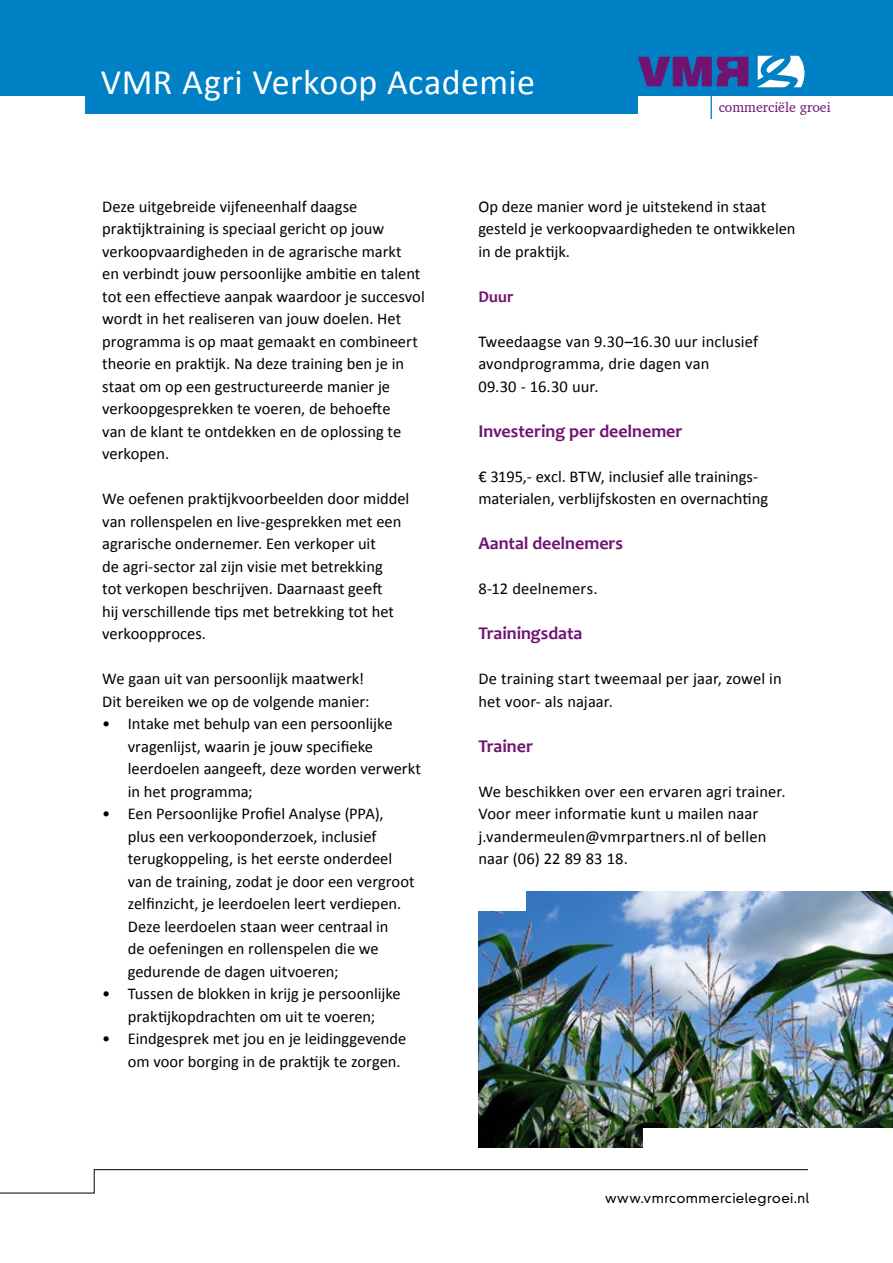
<style>
.page{position:relative;width:893px;height:1263px;background:#fff}
.page>*{position:absolute;margin:0;border:0;box-sizing:border-box;transform-origin:0 0}
.t1{font:36px "Calibri";letter-spacing:.01em;color:#fff}
.t2{font:700 18px "Candara";color:#711471}
.t3{font:16.5px/22.5px "Calibri";color:#000}
.t4{font:700 16.5px "Candara";color:#711471}
.t5{font:13.95px "Charter IT Cby BT";color:#711471}
.t6{font:300 13.5px "DIN Neuzeit Grotesk Std";letter-spacing:.025em;color:#000}
</style>
<div class="page">
<div style="left:0;top:0;width:893px;height:95px;background:#0081c6"></div>
<div style="left:85px;top:45px;width:553px;height:69px;background:#0081c6"></div>
<svg style="left:0;top:1169px;width:808px;height:24px"></svg>
<svg style="left:638px;top:55px;width:167px;height:64px"></svg>
<img style="left:479px;top:891px;width:414px;height:257px">
<div style="left:643px;top:1129px;width:250px;height:28px;background:#fff"></div>
<div style="left:463px;top:888px;width:63px;height:23px;background:#fff"></div>
<h1 class="t1" style="left:101px;top:59px;width:435px">VMR Agri Verkoop Academie</h1>
<p class="t5" style="left:719px;top:98px;width:113px">commerciële groei</p>
<p class="t3" style="left:102px;top:195px;width:324px">Deze uitgebreide vijfeneenhalf daagse praktijktraining is speciaal gericht op jouw verkoopvaardigheden in de agrarische markt<br>en verbindt jouw persoonlijke ambitie en talent tot een effectieve aanpak waardoor je succesvol wordt in het realiseren van jouw doelen. Het programma is op maat gemaakt en combineert theorie en praktijk. Na deze training ben je in staat om op een gestructureerde manier je verkoopgesprekken te voeren, de behoefte<br>van de klant te ontdekken en de oplossing te verkopen.</p>
<p class="t3" style="left:102px;top:487px;width:309px">We oefenen praktijkvoorbeelden door middel van rollenspelen en live-gesprekken met een agrarische ondernemer. Een verkoper uit<br>de agri-sector zal zijn visie met betrekking<br>tot verkopen beschrijven. Daarnaast geeft<br>hij verschillende tips met betrekking tot het verkoopproces.</p>
<p class="t3" style="left:102px;top:667px;width:269px">We gaan uit van persoonlijk maatwerk!<br>Dit bereiken we op de volgende manier:</p>
<p class="t3" style="left:128px;top:712px;width:295px;text-indent:-26px">• Intake met behulp van een persoonlijke vragenlijst, waarin je jouw specifieke leerdoelen aangeeft, deze worden verwerkt in het programma;</p>
<p class="t3" style="left:128px;top:802px;width:288px;text-indent:-26px">• Een Persoonlijke Profiel Analyse (PPA), plus een verkooponderzoek, inclusief terugkoppeling, is het eerste onderdeel van de training, zodat je door een vergroot zelfinzicht, je leerdoelen leert verdiepen.<br>Deze leerdoelen staan weer centraal in<br>de oefeningen en rollenspelen die we gedurende de dagen uitvoeren;</p>
<p class="t3" style="left:102px;top:983px;width:300px;text-align:center">• Tussen de blokken in krijg je persoonlijke praktijkopdrachten om uit te voeren;</p>
<p class="t3" style="left:128px;top:1028px;width:280px;text-indent:-26px">• Eindgesprek met jou en je leidinggevende om voor borging in de praktijk te zorgen.</p>
<p class="t3" style="left:478px;top:195px;width:319px">Op deze manier word je uitstekend in staat gesteld je verkoopvaardigheden te ontwikkelen in de praktijk.</p>
<p class="t4" style="left:478px;top:286px;width:37px">Duur</p>
<p class="t3" style="left:478px;top:330px;width:281px">Tweedaagse van 9.30–16.30 uur inclusief avondprogramma, drie dagen van<br>09.30 - 16.30 uur.</p>
<p class="t2" style="left:478px;top:419px;width:206px">Investering per deelnemer</p>
<p class="t3" style="left:478px;top:465px;width:291px">€ 3195,- excl. BTW, inclusief alle trainings&shy;materialen, verblijfskosten en overnachting</p>
<p class="t2" style="left:478px;top:532px;width:146px">Aantal deelnemers</p>
<p class="t3" style="left:478px;top:577px;width:121px">8-12 deelnemers.</p>
<p class="t2" style="left:478px;top:622px;width:106px">Trainingsdata</p>
<p class="t3" style="left:478px;top:667px;width:305px">De training start tweemaal per jaar, zowel in het voor- als najaar.</p>
<p class="t2" style="left:478px;top:734px;width:56px">Trainer</p>
<p class="t3" style="left:478px;top:780px;width:309px">We beschikken over een ervaren agri trainer.<br>Voor meer informatie kunt u mailen naar j.vandermeulen@vmrpartners.nl of bellen naar (06) 22 89 83 18.</p>
<p class="t6" style="left:605px;top:1190px;width:205px">www.vmrcommercielegroei.nl</p>
</div>
